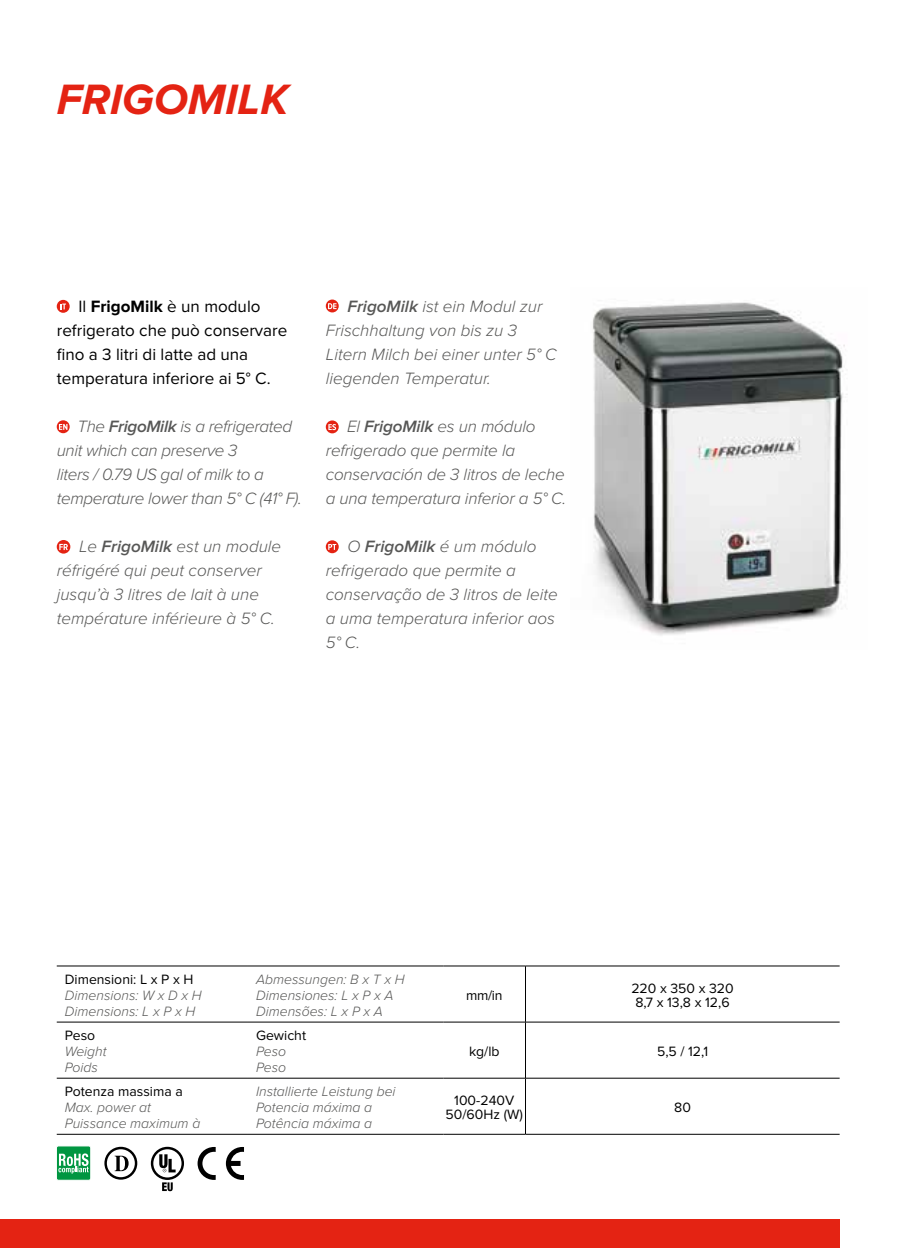
<style>
.page{position:relative;width:908px;height:1248px;background:#fff}
.page>*{position:absolute;margin:0;border:0;box-sizing:border-box;transform-origin:0 0}
.t1{font:italic 700 44px "Proxima Nova";color:#e42313}
.t2{font:italic 300 17px/24px "Proxima Nova";color:#575756}
.t3{font:italic 300 17px/24px "Proxima Nova";letter-spacing:-.02em;color:#575756}
.t4{font:17px/24px "Proxima Nova";color:#000}
.t5{font:italic 300 14px/16px "Proxima Nova";color:#575756}
.t6{font:14px/14px "Proxima Nova";color:#000}
.s1{font-weight:700}
.s2{font-weight:600}
</style>
<div class="page">
<div style="left:0;top:1219px;width:839px;height:28px;background:#e42313"></div>
<svg style="left:57px;top:300px;width:13px;height:13px"></svg>
<svg style="left:60px;top:303px;width:6px;height:6px"></svg>
<svg style="left:57px;top:420px;width:13px;height:13px"></svg>
<svg style="left:59px;top:424px;width:8px;height:6px"></svg>
<svg style="left:57px;top:540px;width:13px;height:13px"></svg>
<svg style="left:59px;top:544px;width:9px;height:6px"></svg>
<svg style="left:325px;top:299px;width:13px;height:13px"></svg>
<svg style="left:328px;top:303px;width:8px;height:6px"></svg>
<svg style="left:325px;top:420px;width:13px;height:13px"></svg>
<svg style="left:328px;top:424px;width:8px;height:6px"></svg>
<svg style="left:325px;top:540px;width:13px;height:13px"></svg>
<svg style="left:328px;top:544px;width:8px;height:6px"></svg>
<hr style="left:525px;top:966px;width:1px;height:55px;background:#000">
<hr style="left:57px;top:1021px;width:191px;height:1px;background:#000">
<hr style="left:248px;top:1021px;width:195px;height:1px;background:#000">
<hr style="left:443px;top:1021px;width:82px;height:1px;background:#000">
<hr style="left:525px;top:1021px;width:314px;height:1px;background:#000">
<hr style="left:525px;top:1022px;width:1px;height:55px;background:#000">
<hr style="left:57px;top:1077px;width:191px;height:1px;background:#000">
<hr style="left:248px;top:1077px;width:195px;height:1px;background:#000">
<hr style="left:443px;top:1077px;width:82px;height:1px;background:#000">
<hr style="left:525px;top:1077px;width:314px;height:1px;background:#000">
<hr style="left:525px;top:1078px;width:1px;height:55px;background:#000">
<hr style="left:57px;top:1133px;width:191px;height:1px;background:#000">
<hr style="left:248px;top:1133px;width:195px;height:1px;background:#000">
<hr style="left:443px;top:1133px;width:82px;height:1px;background:#000">
<hr style="left:525px;top:1133px;width:314px;height:1px;background:#000">
<hr style="left:57px;top:965px;width:191px;height:1px;background:#000">
<hr style="left:248px;top:965px;width:195px;height:1px;background:#000">
<hr style="left:443px;top:965px;width:82px;height:1px;background:#000">
<hr style="left:525px;top:965px;width:314px;height:1px;background:#000">
<img style="left:592px;top:302px;width:256px;height:334px">
<div style="left:56px;top:1145px;width:35px;height:35px;background:#009641;border-radius:2px"></div>
<div style="left:56px;top:1145px;width:35px;height:35px;border:1px solid #fff;border-radius:2px"></div>
<svg style="left:58px;top:1153px;width:31px;height:20px"></svg>
<svg style="left:104px;top:1146px;width:33px;height:33px"></svg>
<svg style="left:151px;top:1146px;width:33px;height:44px"></svg>
<svg style="left:197px;top:1147px;width:18px;height:32px"></svg>
<svg style="left:226px;top:1147px;width:18px;height:32px"></svg>
<h1 class="t1" style="left:57px;top:74px;width:233px">FRIGOMILK</h1>
<p class="t4" style="left:57px;top:295px;width:232px;text-indent:22px">Il <span class="s1">FrigoMilk</span> è un modulo refrigerato che può conservare fino a 3 litri di latte ad una temperatura inferiore ai 5° C.</p>
<p class="t3" style="left:57px;top:415px;width:246px;text-indent:21px">The <span class="s2">FrigoMilk</span> is a refrigerated unit which can preserve 3<br>liters / 0.79 US gal of milk to a temperature lower than 5° C (41° F).</p>
<p class="t2" style="left:57px;top:535px;width:226px;text-indent:22px">Le <span class="s2">FrigoMilk</span> est un module réfrigéré qui peut conserver jusqu’à 3 litres de lait à une température inférieure à 5° C.</p>
<p class="t2" style="left:325px;top:295px;width:232px;text-indent:22px"><span class="s2">FrigoMilk</span> ist ein Modul zur<br>Frischhaltung von bis zu 3<br>Litern Milch bei einer unter 5° C liegenden Temperatur.</p>
<p class="t2" style="left:325px;top:415px;width:242px;text-indent:21px">El <span class="s2">FrigoMilk</span> es un módulo refrigerado que permite la conservación de 3 litros de leche a una temperatura inferior a 5° C.</p>
<p class="t2" style="left:325px;top:535px;width:233px;text-indent:22px">O <span class="s2">FrigoMilk</span> é um módulo refrigerado que permite a conservação de 3 litros de leite a uma temperatura inferior aos<br>5° C.</p>
<p class="t6" style="left:65px;top:972px;width:130px">Dimensioni: L x P x H</p>
<p class="t5" style="left:65px;top:987px;width:138px">Dimensions: W x D x H<br>Dimensions: L x P x H</p>
<p class="t6" style="left:65px;top:1028px;width:32px">Peso</p>
<p class="t5" style="left:65px;top:1043px;width:43px">Weight<br>Poids</p>
<p class="t6" style="left:65px;top:1084px;width:119px">Potenza massima a</p>
<p class="t5" style="left:65px;top:1099px;width:137px">Max. power at<br>Puissance maximum à</p>
<p class="t5" style="left:256px;top:971px;width:150px">Abmessungen: B x T x H<br>Dimensiones: L x P x A<br>Dimensões: L x P x A</p>
<p class="t6" style="left:466px;top:988px;width:38px">mm/in</p>
<p class="t6" style="left:631px;top:981px;width:104px">220 x 350 x 320<br>8,7 x 13,8 x 12,6</p>
<p class="t6" style="left:256px;top:1028px;width:52px">Gewicht</p>
<p class="t5" style="left:256px;top:1043px;width:32px">Peso<br>Peso</p>
<p class="t6" style="left:469px;top:1044px;width:32px">kg/lb</p>
<p class="t6" style="left:656px;top:1044px;width:52px">5,5 / 12,1</p>
<p class="t5" style="left:256px;top:1083px;width:141px">Installierte Leistung bei<br>Potencia máxima a<br>Potência máxima a</p>
<p class="t6" style="left:445px;top:1093px;width:79px;text-align:center">100-240V<br>50/60Hz (W)</p>
<p class="t6" style="left:674px;top:1100px;width:18px">80</p>
</div>
